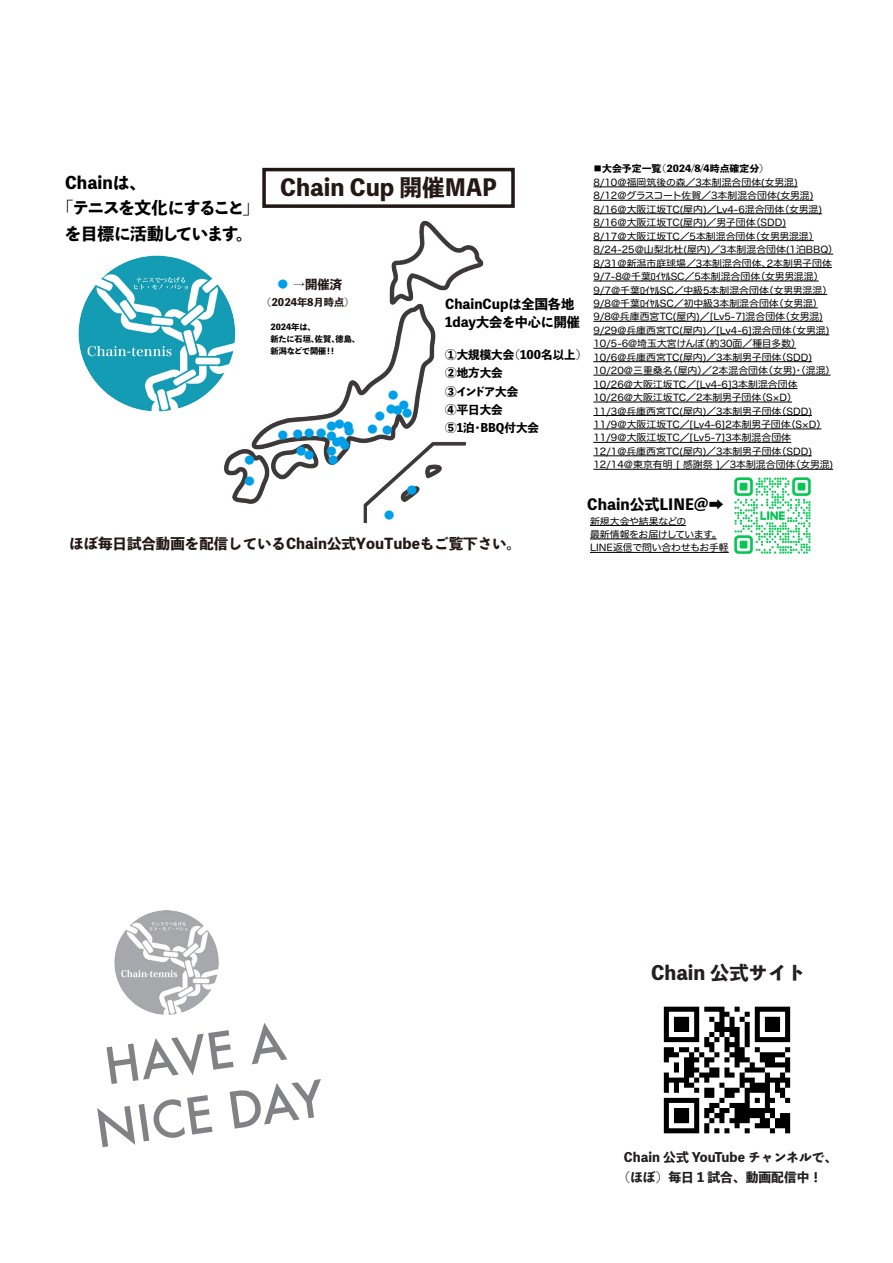
<style>
.page{position:relative;width:893px;height:1263px;background:#fff}
.page>*{position:absolute;margin:0;border:0;box-sizing:border-box;transform-origin:0 0}
.t1{font:500 49.2px/61.3px "Futura";color:#808285;text-align:center}
.t2{font:800 22.65px "Toppan Bunkyu Midashi Gothic Std N";color:#231815}
.t3{font:800 19.2px "Toppan Bunkyu Midashi Gothic Std N";color:#231f20}
.t4{font:800 16.8px "Toppan Bunkyu Midashi Gothic Std N";letter-spacing:-.05em;color:#000}
.t5{font:800 16.8px "Toppan Bunkyu Midashi Gothic Std N";letter-spacing:-.08em;color:#000}
.t6{font:800 15px "Toppan Bunkyu Midashi Gothic Std N";color:#050505}
.t7{font:800 14.4px "Toppan Bunkyu Midashi Gothic Std N";color:#231815}
.t8{font:800 13.2px/18.1px "Toppan Bunkyu Midashi Gothic Std N";color:#000}
.t9{font:800 12.9px/17px "Toppan Bunkyu Midashi Gothic Std N";color:#009fe8;text-align:right}
.t10{font:800 12.75px "Toppan Bunkyu Midashi Gothic Std N";color:#231f20}
.t11{font:800 12.45px "Toppan Bunkyu Midashi Gothic Std N";color:#231815}
.t12{font:800 11.55px/18.1px "Toppan Bunkyu Midashi Gothic Std N";color:#000}
.t13{font:800 10.2px "Toppan Bunkyu Midashi Gothic Std N";color:#231815}
.t14{font:9.45px/13.5px "Hira Maru Pro N W4";color:#000;scale:1.04 1}
.t15{font:9.45px/13.5px "Hira Maru Pro N W4";letter-spacing:-.02em;color:#000;scale:1.04 1}
.t16{font:8.25px/11.9px "Toppan Bunkyu Midashi Go Std EB";color:#000}
.s1{font-size:12.9px;color:#009fe8}
.s2{font-family:"Toppan Bunkyu Midashi Gothic Std N";font-weight:800}
.s3{font-family:"Koz Go Pr 6 N";font-weight:400}
</style>
<div class="page">
<img style="left:114px;top:910px;width:105px;height:104px">
<img style="left:224px;top:220px;width:260px;height:304px">
<hr style="left:593px;top:187px;width:205px;height:1px;background:#000">
<hr style="left:593px;top:200px;width:220px;height:1px;background:#000">
<hr style="left:593px;top:213px;width:229px;height:1px;background:#000">
<hr style="left:593px;top:227px;width:193px;height:1px;background:#000">
<hr style="left:593px;top:240px;width:221px;height:1px;background:#000">
<hr style="left:593px;top:254px;width:240px;height:1px;background:#000">
<hr style="left:593px;top:267px;width:239px;height:1px;background:#000">
<hr style="left:593px;top:281px;width:226px;height:1px;background:#000">
<hr style="left:593px;top:294px;width:234px;height:1px;background:#000">
<hr style="left:593px;top:308px;width:225px;height:1px;background:#000">
<hr style="left:593px;top:321px;width:230px;height:1px;background:#000">
<hr style="left:593px;top:334px;width:236px;height:1px;background:#000">
<hr style="left:593px;top:348px;width:203px;height:1px;background:#000">
<hr style="left:593px;top:361px;width:219px;height:1px;background:#000">
<hr style="left:593px;top:375px;width:237px;height:1px;background:#000">
<hr style="left:593px;top:388px;width:205px;height:1px;background:#000">
<hr style="left:593px;top:402px;width:199px;height:1px;background:#000">
<hr style="left:593px;top:415px;width:219px;height:1px;background:#000">
<hr style="left:593px;top:429px;width:228px;height:1px;background:#000">
<hr style="left:593px;top:442px;width:198px;height:1px;background:#000">
<hr style="left:593px;top:456px;width:219px;height:1px;background:#000">
<hr style="left:593px;top:469px;width:240px;height:1px;background:#000">
<img style="left:78px;top:254px;width:159px;height:159px">
<div style="left:262px;top:168px;width:253px;height:40px;border:4px solid #231815"></div>
<img style="left:734px;top:477px;width:77px;height:77px">
<hr style="left:590px;top:525px;width:96px;height:1px;background:#000">
<hr style="left:590px;top:539px;width:127px;height:1px;background:#000">
<hr style="left:590px;top:552px;width:139px;height:1px;background:#000">
<img style="left:663px;top:1006px;width:128px;height:128px">
<p class="t4" style="left:65px;top:170px;width:82px">Chainは、</p>
<p class="t5" style="left:57px;top:195px;width:204px">「テニスを文化にすること」</p>
<p class="t4" style="left:65px;top:220px;width:190px">を目標に活動しています。</p>
<p class="t2" style="left:280px;top:170px;width:218px">Chain Cup 開催MAP</p>
<p class="t11" style="left:276px;top:275px;width:67px"><span class="s1">●</span> →開催済</p>
<p class="t13" style="left:268px;top:294px;width:88px">(2024年8月時点）</p>
<p class="t16" style="left:271px;top:321px;width:91px">2024年は、<br>新たに石垣、佐賀、徳島、新潟などで開催！！</p>
<p class="t9" style="left:243px;top:451px;width:14px">●</p>
<p class="t9" style="left:243px;top:472px;width:14px">●</p>
<p class="t9" style="left:325px;top:416px;width:22px">●●</p>
<p class="t9" style="left:342px;top:417px;width:14px">●</p>
<p class="t9" style="left:335px;top:425px;width:22px;line-height:10.5px;text-align:center">● ●</p>
<p class="t9" style="left:277px;top:425px;width:63px">● ●●●● ●</p>
<p class="t9" style="left:327px;top:451px;width:14px">●</p>
<p class="t9" style="left:331px;top:434px;width:22px">●●</p>
<p class="t9" style="left:295px;top:444px;width:22px">●●</p>
<p class="t9" style="left:387px;top:386px;width:14px">●</p>
<p class="t9" style="left:385px;top:400px;width:27px">●●●</p>
<p class="t9" style="left:401px;top:404px;width:14px">●</p>
<p class="t9" style="left:373px;top:407px;width:14px">●</p>
<p class="t9" style="left:366px;top:421px;width:29px">●●</p>
<p class="t9" style="left:383px;top:505px;width:14px">●</p>
<p class="t9" style="left:405px;top:481px;width:14px">●</p>
<p class="t8" style="left:445px;top:294px;width:136px">ChainCupは全国各地<br>1day大会を中心に開催</p>
<p class="t12" style="left:445px;top:345px;width:144px">①大規模大会（100名以上）<br>②地方大会<br>③インドア大会<br>④平日大会<br>⑤1泊・BBQ付大会</p>
<p class="t7" style="left:69px;top:532px;width:453px">ほぼ毎日試合動画を配信しているChain公式YouTubeもご覧下さい。</p>
<p class="t14" style="left:593px;top:162px;width:237px"><span class="s2">■大会予定一覧（2024/8/4時点確定分）<br></span>8/10＠福岡筑後の森／3本制混合団体(女男混)<br>8/12＠グラスコート佐賀／3本制混合団体(女男混)<br>8/16＠大阪江坂TC(屋内)／Lv4-6混合団体（女男混)<br>8/16＠大阪江坂TC(屋内)／男子団体（SDD)<br>8/17＠大阪江坂TC／5本制混合団体（女男男混混）<br>8/24-25＠山梨北杜(屋内)／3本制混合団体(1泊BBQ）<br>8/31＠新潟市庭球場／3本制混合団体、2本制男子団体<br>9/7-8＠千葉ﾛｲﾔﾙSC／5本制混合団体（女男男混混）<br>9/7＠千葉ﾛｲﾔﾙSC／中級5本制混合団体（女男男混混）<br>9/8＠千葉ﾛｲﾔﾙSC／初中級3本制混合団体（女男混）<br>9/8@兵庫西宮TC(屋内)／[Lv5-7]混合団体（女男混)<br>9/29@兵庫西宮TC(屋内)／[Lv4-6]混合団体（女男混)<br>10/5-6@埼玉大宮けんぽ（約30面／種目多数）<br>10/6@兵庫西宮TC(屋内)／3本制男子団体（SDD)<br>10/20＠三重桑名（屋内）／2本混合団体（女男)・（混混）<br>10/26＠大阪江坂TC／[Lv4-6]3本制混合団体<br>10/26＠大阪江坂TC／2本制男子団体（S×D）<br>11/3@兵庫西宮TC(屋内)／3本制男子団体（SDD)<br>11/9＠大阪江坂TC／[Lv4-6]2本制男子団体（S×D）<br>11/9＠大阪江坂TC／[Lv5-7]3本制混合団体<br>12/1@兵庫西宮TC(屋内)／3本制男子団体（SDD)<br>12/14＠東京有明 [ 感謝祭 ]／3本制混合団体（女男混)</p>
<p class="t6" style="left:587px;top:492px;width:138px">Chain公式LINE＠<span class="s3">➡</span></p>
<p class="t15" style="left:590px;top:514px;width:135px">新規大会や結果などの<br>最新情報をお届けしています。<br>LINE返信で問い合わせもお手軽</p>
<p class="t1" style="left:83px;top:1038px;width:231px;rotate:-8deg">HAVE A<br>NICE DAY</p>
<p class="t3" style="left:651px;top:958px;width:156px">Chain 公式サイト</p>
<p class="t10" style="left:624px;top:1148px;width:215px">Chain 公式 YouTube チャンネルで、</p>
<p class="t10" style="left:617px;top:1167px;width:206px">（ほぼ）毎日 1 試合、動画配信中！</p>
</div>
